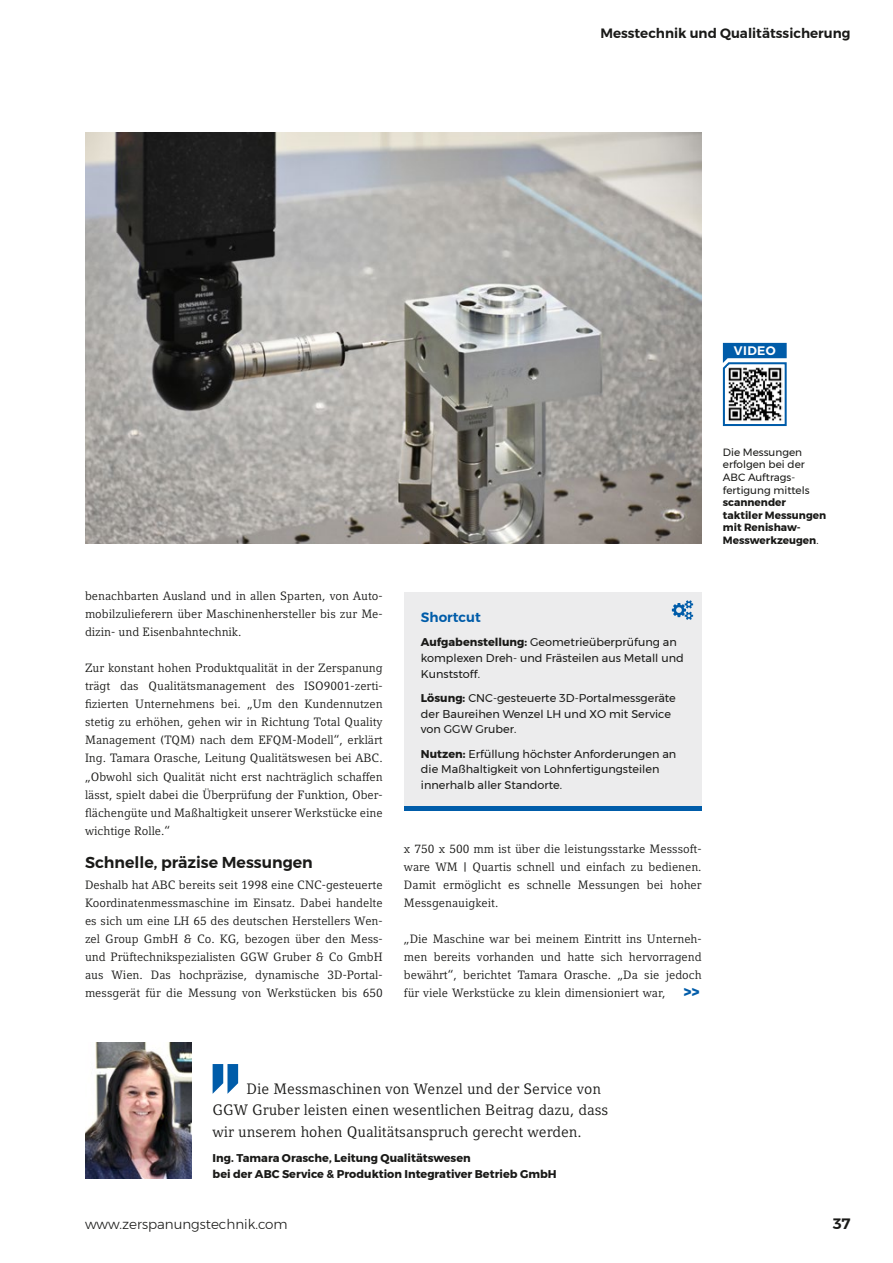
<style>
.page{position:relative;width:893px;height:1263px;background:#fff}
.page>*{position:absolute;margin:0;border:0;box-sizing:border-box;transform-origin:0 0}
.t1{font:600 15.75px "Montserrat";color:#1a1a18}
.t2{font:15px/21.6px "Compatil Letter LT Pro";color:#1a1a18}
.t3{font:600 15px "Montserrat";color:#1a1a18}
.t4{font:900 15px "Montserrat";color:#005ca9}
.t5{font:600 13.5px "Montserrat";color:#1a1a18}
.t6{font:300 13.5px "Montserrat";color:#1a1a18}
.t7{font:600 13.5px "Montserrat";color:#005ca9}
.t8{font:600 12.3px "Montserrat";letter-spacing:.03em;color:#fff}
.t9{font:12px/18px "Compatil Letter LT Pro";color:#1a1a18;text-align:justify}
.t10{font:11.25px/15.8px "Montserrat";color:#1a1a18}
.t11{font:700 11.25px/15.8px "Montserrat";color:#1a1a18}
.t12{font:10.5px/12.6px "Montserrat";color:#1a1a18}
.t13{font:700 10.5px/12.6px "Montserrat";color:#1a1a18}
.s1{font-weight:400}
.s2{font-weight:700}
</style>
<div class="page">
<svg style="left:722px;top:343px;width:65px;height:83px"></svg>
<div style="left:404px;top:592px;width:298px;height:214px;background:#ececed"></div>
<svg style="left:213px;top:1064px;width:25px;height:30px"></svg>
<img style="left:85px;top:1042px;width:106px;height:136px">
<img style="left:85px;top:133px;width:617px;height:411px">
<hr style="left:404px;top:806px;width:298px;height:4px;background:#005ca9">
<svg style="left:672px;top:600px;width:21px;height:20px"></svg>
<p class="t5" style="left:600px;top:23px;width:252px">Messtechnik und Qualitätssicherung</p>
<p class="t8" style="left:734px;top:341px;width:43px">VIDEO</p>
<p class="t9" style="left:85px;top:587px;width:299px">benachbarten Ausland und in allen Sparten, von Auto&shy;mobilzulieferern über Maschinenhersteller bis zur Me&shy;dizin- und Eisenbahntechnik.</p>
<p class="t9" style="left:85px;top:659px;width:299px">Zur konstant hohen Produktqualität in der Zerspanung trägt das Qualitätsmanagement des ISO9001-zerti&shy;fizierten Unternehmens bei. „Um den Kundennutzen stetig zu erhöhen, gehen wir in Richtung Total Quality Management (TQM) nach dem EFQM-Modell“, erklärt Ing. Tamara Orasche, Leitung Qualitätswesen bei ABC. „Obwohl sich Qualität nicht erst nachträglich schaffen lässt, spielt dabei die Überprüfung der Funktion, Ober&shy;flächengüte und Maßhaltigkeit unserer Werkstücke eine wichtige Rolle.“</p>
<h1 class="t1" style="left:85px;top:850px;width:229px">Schnelle, präzise Messungen</h1>
<p class="t9" style="left:85px;top:876px;width:299px">Deshalb hat ABC bereits seit 1998 eine CNC-gesteuerte Koordinatenmessmaschine im Einsatz. Dabei handelte es sich um eine LH 65 des deutschen Herstellers Wen&shy;zel Group GmbH &amp; Co. KG, bezogen über den Mess&shy;und Prüftechnikspezialisten GGW Gruber &amp; Co GmbH aus Wien. Das hochpräzise, dynamische 3D-Portal&shy;messgerät für die Messung von Werkstücken bis 650</p>
<p class="t12" style="left:723px;top:446px;width:88px">Die Messungen erfolgen bei der<br>ABC Auftrags&shy;fertigung mittels</p>
<p class="t13" style="left:723px;top:496px;width:105px">scannender taktiler Messungen mit Renishaw-<br>Messwerkzeugen<span class="s1">.</span></p>
<p class="t7" style="left:421px;top:606px;width:61px">Shortcut</p>
<p class="t10" style="left:421px;top:634px;width:264px"><span class="s2">Aufgabenstellung:</span> Geometrieüberprüfung an komplexen Dreh- und Frästeilen aus Metall und<br>Kunststoff.</p>
<p class="t10" style="left:421px;top:690px;width:256px"><span class="s2">Lösung:</span> CNC-gesteuerte 3D-Portalmessgeräte der Baureihen Wenzel LH und XO mit Service von GGW Gruber.</p>
<p class="t10" style="left:421px;top:746px;width:257px"><span class="s2">Nutzen:</span> Erfüllung höchster Anforderungen an die Maßhaltigkeit von Lohnfertigungsteilen innerhalb aller Standorte.</p>
<p class="t9" style="left:404px;top:840px;width:299px">x 750 x 500 mm ist über die leistungsstarke Messsoft&shy;ware WM | Quartis schnell und einfach zu bedienen.<br>Damit ermöglicht es schnelle Messungen bei hoher Messgenauigkeit.</p>
<p class="t9" style="left:404px;top:930px;width:299px">„Die Maschine war bei meinem Eintritt ins Unterneh&shy;men bereits vorhanden und hatte sich hervorragend bewährt“, berichtet Tamara Orasche. „Da sie jedoch für viele Werkstücke zu klein dimensioniert war,</p>
<p class="t4" style="left:684px;top:979px;width:17px">&gt;&gt;</p>
<p class="t2" style="left:213px;top:1078px;width:397px;text-indent:34px">Die Messmaschinen von Wenzel und der Service von<br>GGW Gruber leisten einen wesentlichen Beitrag dazu, dass wir unserem hohen Qualitätsanspruch gerecht werden.</p>
<p class="t11" style="left:213px;top:1150px;width:345px">Ing. Tamara Orasche, Leitung Qualitätswesen<br>bei der ABC Service &amp; Produktion Integrativer Betrieb GmbH</p>
<p class="t6" style="left:85px;top:1214px;width:204px">www.zerspanungstechnik.com</p>
<p class="t3" style="left:833px;top:1212px;width:19px">37</p>
</div>
